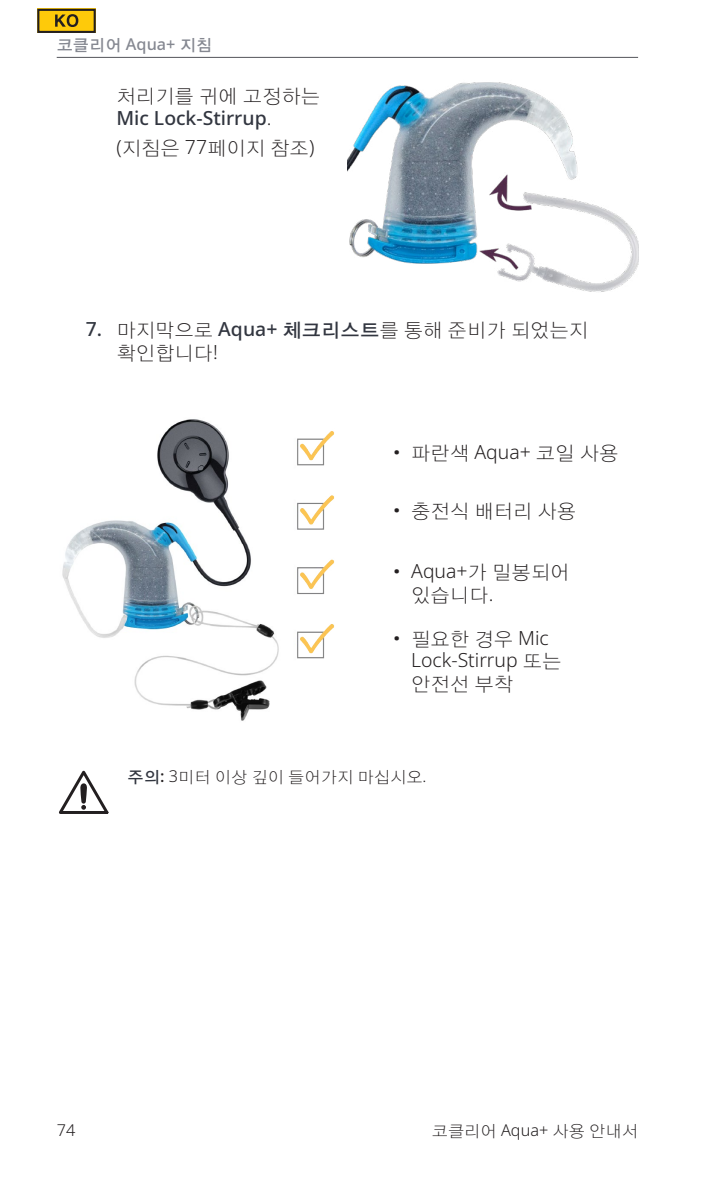
<style>
.page{position:relative;width:709px;height:1177px;background:#fff}
.page>*{position:absolute;margin:0;border:0;box-sizing:border-box;transform-origin:0 0}
.Table_-_Plain_List{font:19.5px/22.5px "YDIYGO110 KS Cpc EUC H";color:#231f20}
.t1{font:300 19.5px/22.5px "Noto Sans";color:#231f20}
.Table_-_Plain_List-2{font:500 19.5px/23.2px "Noto Sans";color:#323640}
.Note-Tip-Caution-War{font:16.25px "YDIYGO110 KS Cpc EUC H";color:#231f20}
.Header_Section_name{font:16.25px "YDIYGO130 KS Cpc EUC H";color:#858891}
.t2{font:300 16.25px "Noto Sans";color:#231f20}
.s1{font-family:"Noto Sans";font-weight:500}
.s2{font-family:"YDIYGO110 KS Cpc EUC H";font-weight:400;color:#231f20}
.s3{font-weight:300;color:#231f20}
.s4{font-family:"Noto Sans";font-weight:300}
.s5{font-family:"Noto Sans";font-weight:500;color:#323640}
.s6{font-family:"YDIYGO130 KS Cpc EUC H";color:#323640}
.s7{font-family:"Noto Sans";font-weight:600}
.s8{font-weight:600}
.s9{font-family:"YDIYGO110 KS Cpc EUC H";font-weight:400}
</style>
<div class="page">
<hr style="left:57px;top:57px;width:581px;height:1px;background:#54555a">
<div style="left:37px;top:9px;width:59px;height:24px;background:#feca0a"></div>
<svg style="left:55px;top:14px;width:23px;height:13px"></svg>
<div style="left:37px;top:9px;width:59px;height:24px;border:2px solid #231f20"></div>
<img style="left:347px;top:82px;width:291px;height:210px">
<img style="left:62px;top:419px;width:273px;height:302px">
<svg style="left:59px;top:770px;width:49px;height:44px"></svg>
<p class="Header_Section_name" style="left:57px;top:37px;width:157px">코클리어 <span class="s1">Aqua+</span> 지침</p>
<p class="Table_-_Plain_List-2" style="left:116px;top:83px;width:205px"><span class="s2">처리기를 귀에 고정하는<br></span>Mic Lock-Stirrup<span class="s3">.</span></p>
<p class="Table_-_Plain_List" style="left:116px;top:137px;width:199px"><span class="s4">(</span>지침은 <span class="s4">77</span>페이지 참조<span class="s4">)</span></p>
<p class="Table_-_Plain_List" style="left:116px;top:319px;width:473px;text-indent:-31px"><span class="s5">7.</span> 마지막으로 <span class="s5">Aqua+</span> <span class="s6">체크리스트</span>를 통해 준비가 되었는지 확인합니다<span class="s4">!</span></p>
<p class="Table_-_Plain_List" style="left:393px;top:442px;width:226px"><span class="s7">ꞏ</span> 파란색 <span class="s4">Aqua+</span> 코일 사용</p>
<p class="Table_-_Plain_List" style="left:393px;top:500px;width:184px"><span class="s7">ꞏ</span> 충전식 배터리 사용</p>
<p class="Table_-_Plain_List" style="left:411px;top:561px;width:160px;text-indent:-18px"><span class="s7">ꞏ</span> <span class="s4">Aqua+</span>가 밀봉되어 있습니다<span class="s4">.</span></p>
<p class="t1" style="left:411px;top:626px;width:152px;text-indent:-18px"><span class="s8">ꞏ</span> <span class="s9">필요한 경우</span> Mic<br>Lock-Stirrup <span class="s9">또는 안전선 부착</span></p>
<p class="Note-Tip-Caution-War" style="left:128px;top:768px;width:300px"><span class="s6">주의</span><span class="s1">:</span> <span class="s4">3</span>미터 이상 깊이 들어가지 마십시오<span class="s4">.</span></p>
<p class="t2" style="left:57px;top:1118px;width:20px">74</p>
<p class="Note-Tip-Caution-War" style="left:432px;top:1122px;width:208px">코클리어 <span class="s4">Aqua+</span> 사용 안내서</p>
</div>
